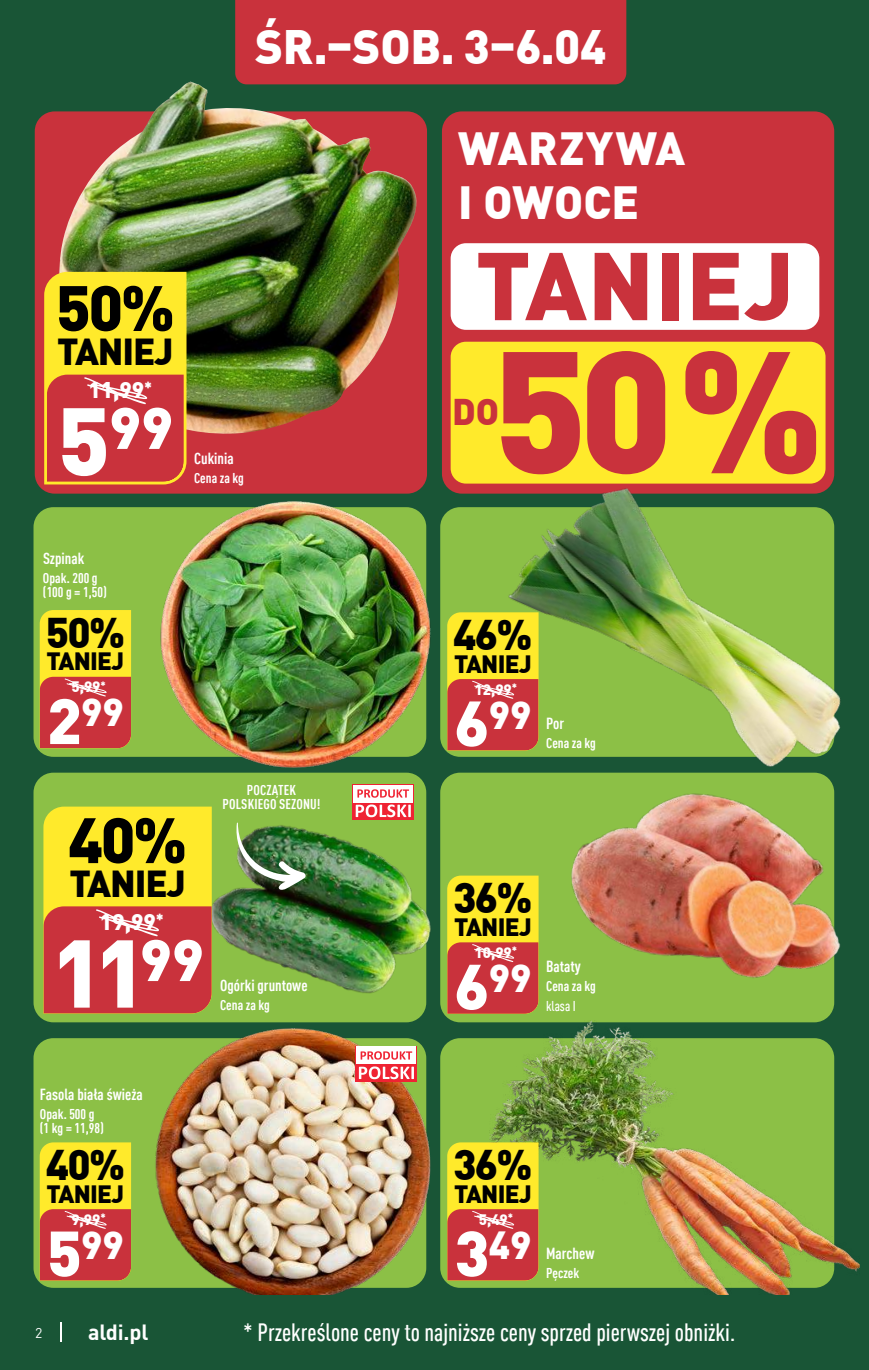
<style>
.page{position:relative;width:869px;height:1370px;background:#fff}
.page>*{position:absolute;margin:0;border:0;box-sizing:border-box;transform-origin:0 0}
.t1{font:900 170.1px "DIN Pro";color:#c9323c}
.t2{font:900 94.5px "DIN Pro";letter-spacing:.01em;color:#c9323c}
.t3{font:900 94.5px "DIN Pro";color:#fff}
.t4{font:900 63px "DIN Pro";color:#000}
.t5{font:900 57.57px "DIN Pro";color:#fff}
.t6{font:900 47.25px "DIN Pro";letter-spacing:-.005em;color:#fff}
.t7{font:900 45.5px/54.2px "DIN Pro";letter-spacing:.005em;color:#fff}
.t8{font:900 42px "DIN Pro";letter-spacing:-.04em;color:#000}
.t9{font:900 38.32px "DIN Pro";color:#fff}
.t10{font:900 36.75px "DIN Pro";letter-spacing:-.03em;color:#000}
.t11{font:900 36.4px "DIN Pro";color:#c9323c}
.t12{font:500 condensed 24.5px "DIN Pro";color:#fff}
.t13{font:900 24.5px "DIN Pro";letter-spacing:-.03em;color:#000}
.t14{font:900 22.22px "DIN Pro";color:#fff}
.t15{font:700 21.53px "DIN Pro";letter-spacing:-.01em;color:#fff}
.t16{font:700 condensed 15.75px "DIN Pro";color:#fff}
.t17{font:900 14.88px "DIN Pro";color:#fff}
.t18{font:700 condensed 14px/14px "DIN Pro";color:#fff}
.t19{font:500 condensed 14px "DIN Pro";color:#fff}
.t20{font:14px "DIN Pro";color:#fff}
.s1{font-size:94.5px}
.s2{font-size:63px}
</style>
<div class="page">
<div style="left:0;top:0;width:868px;height:1305px;background:#195536"></div>
<hr style="left:868px;top:0;width:1px;height:1305px;background:#195536">
<div style="left:35px;top:111px;width:392px;height:382px;background:#c9323c;border-radius:20px"></div>
<div style="left:441px;top:111px;width:392px;height:382px;background:#c9323c;border-radius:20px"></div>
<div style="left:450px;top:243px;width:369px;height:87px;background:#fff;border-radius:15px"></div>
<div style="left:450px;top:342px;width:375px;height:141px;background:#ffea2b;border-radius:15px"></div>
<div style="left:33px;top:507px;width:393px;height:249px;background:#8cc046;border-radius:20px"></div>
<div style="left:33px;top:772px;width:393px;height:250px;background:#8cc046;border-radius:20px"></div>
<div style="left:33px;top:1038px;width:393px;height:249px;background:#8cc046;border-radius:20px"></div>
<div style="left:440px;top:772px;width:393px;height:250px;background:#8cc046;border-radius:20px"></div>
<div style="left:440px;top:1038px;width:393px;height:249px;background:#8cc046;border-radius:20px"></div>
<img style="left:58px;top:82px;width:358px;height:352px">
<img style="left:489px;top:1019px;width:369px;height:276px">
<img style="left:131px;top:477px;width:331px;height:311px">
<img style="left:463px;top:418px;width:378px;height:355px">
<img style="left:536px;top:760px;width:305px;height:259px">
<img style="left:148px;top:816px;width:296px;height:207px">
<img style="left:152px;top:1020px;width:292px;height:275px">
<svg style="left:40px;top:1142px;width:91px;height:138px"></svg>
<svg style="left:447px;top:612px;width:91px;height:138px"></svg>
<svg style="left:447px;top:875px;width:91px;height:138px"></svg>
<svg style="left:447px;top:1142px;width:91px;height:138px"></svg>
<svg style="left:44px;top:270px;width:144px;height:215px"></svg>
<svg style="left:40px;top:610px;width:91px;height:138px"></svg>
<svg style="left:43px;top:806px;width:169px;height:207px"></svg>
<div style="left:355px;top:1046px;width:62px;height:35px;background:linear-gradient(to right,#ef2333,#ef2333)"></div>
<svg style="left:359px;top:1066px;width:55px;height:13px"></svg>
<div style="left:356px;top:1046px;width:60px;height:17px;background:#fff"></div>
<svg style="left:360px;top:1051px;width:52px;height:8px"></svg>
<svg style="left:352px;top:784px;width:62px;height:36px"></svg>
<svg style="left:355px;top:804px;width:55px;height:13px"></svg>
<div style="left:353px;top:784px;width:60px;height:18px;background:#fff"></div>
<svg style="left:357px;top:789px;width:52px;height:8px"></svg>
<img style="left:235px;top:822px;width:72px;height:68px">
<div style="left:0;top:1295px;width:868px;height:74px;background:#195536"></div>
<svg style="left:60px;top:1322px;width:1px;height:19px"></svg>
<hr style="left:868px;top:1295px;width:1px;height:74px;background:#195536">
<div style="left:235px;top:0;width:391px;height:84px;background:#c9323c"></div>
<h3 class="t6" style="left:255px;top:9px;width:352px">ŚR.–SOB. 3–6.04</h3>
<h3 class="t4" style="left:56px;top:258px;width:121px">50%</h3>
<h3 class="t10" style="left:57px;top:322px;width:118px">TANIEJ</h3>
<h3 class="t14" style="left:88px;top:372px;width:65px">11,99<sup>*</sup></h3>
<h3 class="t5" style="left:57px;top:382px;width:117px"><span class="s1">5</span>99</h3>
<p class="t16" style="left:194px;top:447px;width:41px">Cukinia</p>
<p class="t18" style="left:194px;top:470px;width:51px">Cena za kg</p>
<p class="t16" style="left:43px;top:547px;width:43px">Szpinak</p>
<p class="t18" style="left:43px;top:570px;width:65px">Opak. 200 g (100 g = 1,50)</p>
<h3 class="t8" style="left:46px;top:598px;width:81px">50%</h3>
<h3 class="t13" style="left:47px;top:642px;width:79px">TANIEJ</h3>
<h3 class="t9" style="left:47px;top:681px;width:79px"><span class="s2">2</span>99</h3>
<p class="t17" style="left:71px;top:675px;width:36px">5,99<sup>*</sup></p>
<p class="t18" style="left:222px;top:781px;width:99px;text-align:center">POCZĄTEK<br>POLSKIEGO SEZONU!</p>
<h3 class="t7" style="left:458px;top:118px;width:228px">WARZYWA<br>I OWOCE</h3>
<h2 class="t2" style="left:475px;top:210px;width:319px">TANIEJ</h2>
<h1 class="t1" style="left:492px;top:275px;width:332px">50 %</h1>
<h3 class="t11" style="left:452px;top:383px;width:49px">DO</h3>
<h3 class="t8" style="left:453px;top:601px;width:81px">46%</h3>
<h3 class="t13" style="left:454px;top:644px;width:79px">TANIEJ</h3>
<h3 class="t9" style="left:454px;top:684px;width:79px"><span class="s2">6</span>99</h3>
<p class="t17" style="left:474px;top:677px;width:44px">12,99<sup>*</sup></p>
<p class="t16" style="left:546px;top:711px;width:20px">Por</p>
<p class="t18" style="left:546px;top:735px;width:51px">Cena za kg</p>
<h3 class="t4" style="left:68px;top:789px;width:121px">40%</h3>
<h3 class="t10" style="left:69px;top:854px;width:118px">TANIEJ</h3>
<h3 class="t14" style="left:100px;top:904px;width:65px">19,99<sup>*</sup></h3>
<h2 class="t3" style="left:51px;top:897px;width:97px">11</h2>
<h3 class="t5" style="left:140px;top:914px;width:65px">99</h3>
<p class="t16" style="left:220px;top:973px;width:89px">Ogórki gruntowe</p>
<p class="t18" style="left:220px;top:996px;width:51px">Cena za kg</p>
<p class="t16" style="left:40px;top:1082px;width:104px">Fasola biała świeża</p>
<p class="t18" style="left:40px;top:1105px;width:66px">Opak. 500 g (1 kg = 11,98)</p>
<h3 class="t8" style="left:46px;top:1131px;width:81px">40%</h3>
<h3 class="t13" style="left:47px;top:1174px;width:79px">TANIEJ</h3>
<h3 class="t9" style="left:47px;top:1213px;width:79px"><span class="s2">5</span>99</h3>
<p class="t17" style="left:71px;top:1207px;width:36px">9,99<sup>*</sup></p>
<h3 class="t8" style="left:453px;top:864px;width:81px">36%</h3>
<h3 class="t13" style="left:454px;top:907px;width:79px">TANIEJ</h3>
<h3 class="t9" style="left:454px;top:947px;width:79px"><span class="s2">6</span>99</h3>
<p class="t17" style="left:474px;top:940px;width:44px">10,99<sup>*</sup></p>
<p class="t16" style="left:546px;top:955px;width:36px">Bataty</p>
<p class="t18" style="left:546px;top:978px;width:51px">Cena za kg</p>
<p class="t19" style="left:545px;top:996px;width:31px">klasa I</p>
<h3 class="t8" style="left:453px;top:1131px;width:81px">36%</h3>
<h3 class="t13" style="left:454px;top:1174px;width:79px">TANIEJ</h3>
<h3 class="t9" style="left:454px;top:1213px;width:79px"><span class="s2">3</span>49</h3>
<p class="t17" style="left:478px;top:1207px;width:36px">5,49<sup>*</sup></p>
<p class="t16" style="left:546px;top:1241px;width:50px">Marchew</p>
<p class="t18" style="left:546px;top:1264px;width:35px">Pęczek</p>
<p class="t20" style="left:35px;top:1321px;width:9px">2</p>
<h3 class="t15" style="left:88px;top:1314px;width:62px">aldi.pl</h3>
<h3 class="t12" style="left:243px;top:1314px;width:493px">* Przekreślone ceny to najniższe ceny sprzed pierwszej obniżki.</h3>
</div>
